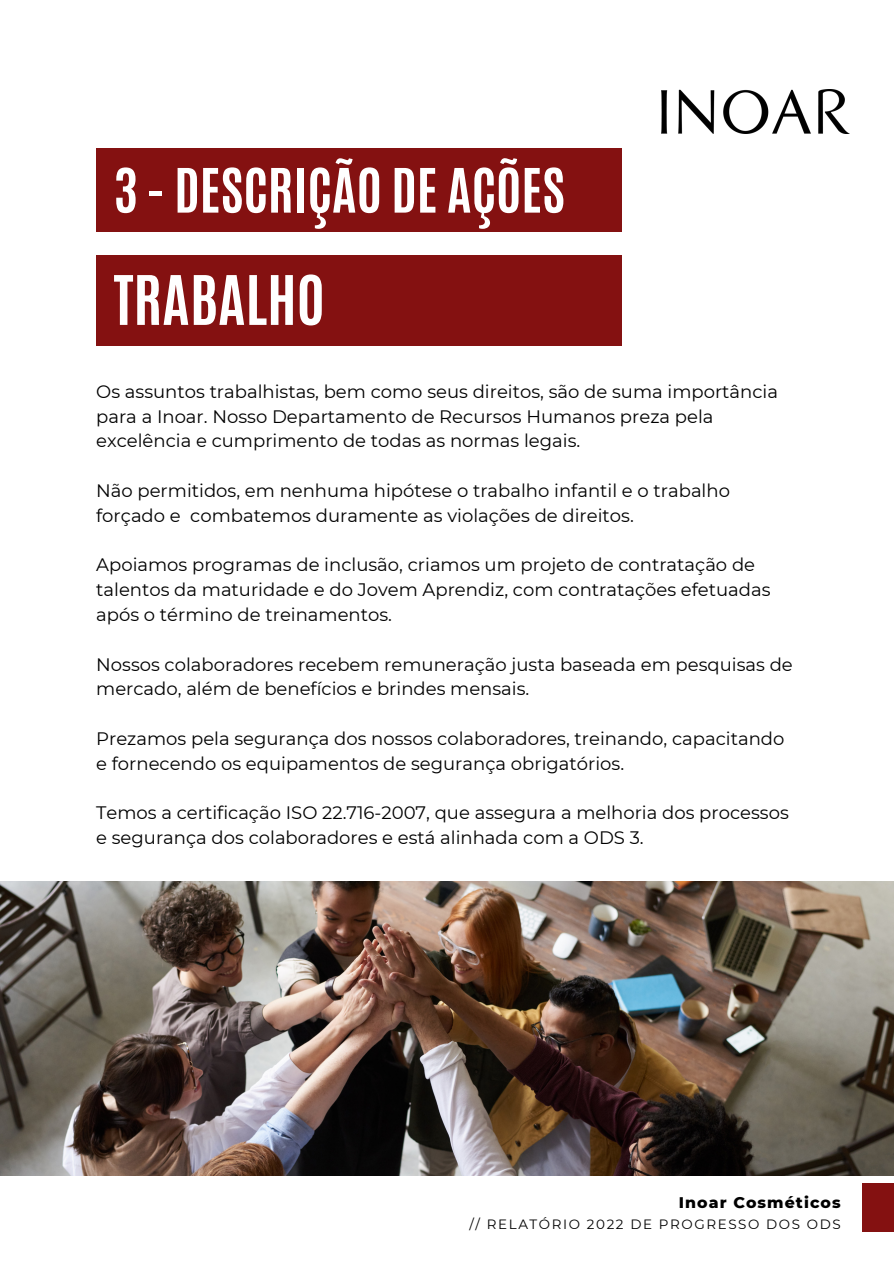
<style>
.page{position:relative;width:894px;height:1264px;background:#fff}
.page>*{position:absolute;margin:0;border:0;box-sizing:border-box;transform-origin:0 0}
.t1{font:700 57.9px "Antonio";color:#fff}
.t2{font:700 51.9px "Antonio";color:#fff}
.t3{font:18px/24.8px "Montserrat";color:#000}
.t4{font:800 15.75px "Montserrat";letter-spacing:.07em;color:#000}
.t5{font:13.5px "Montserrat";letter-spacing:.12em;color:#000}
</style>
<div class="page">
<div style="left:862px;top:1183px;width:31px;height:48px;background:#841111"></div>
<img style="left:661px;top:89px;width:188px;height:44px">
<div style="left:96px;top:149px;width:525px;height:83px;background:#841111"></div>
<div style="left:96px;top:255px;width:525px;height:90px;background:#841111"></div>
<img style="left:0;top:881px;width:893px;height:294px">
<h2 class="t2" style="left:114px;top:153px;width:453px">3 - DESCRIÇÃO DE AÇÕES</h2>
<h1 class="t1" style="left:114px;top:259px;width:213px">TRABALHO</h1>
<p class="t3" style="left:96px;top:379px;width:683px">Os assuntos trabalhistas, bem como seus direitos, são de suma importância para a Inoar. Nosso Departamento de Recursos Humanos preza pela excelência e cumprimento de todas as normas legais.</p>
<p class="t3" style="left:96px;top:478px;width:635px">Não permitidos, em nenhuma hipótese o trabalho infantil e o trabalho forçado e combatemos duramente as violações de direitos.</p>
<p class="t3" style="left:96px;top:552px;width:675px">Apoiamos programas de inclusão, criamos um projeto de contratação de talentos da maturidade e do Jovem Aprendiz, com contratações efetuadas após o término de treinamentos.</p>
<p class="t3" style="left:96px;top:651px;width:698px">Nossos colaboradores recebem remuneração justa baseada em pesquisas de mercado, além de benefícios e brindes mensais.</p>
<p class="t3" style="left:96px;top:726px;width:689px">Prezamos pela segurança dos nossos colaboradores, treinando, capacitando e fornecendo os equipamentos de segurança obrigatórios.</p>
<p class="t3" style="left:96px;top:800px;width:694px">Temos a certificação ISO 22.716-2007, que assegura a melhoria dos processos e segurança dos colaboradores e está alinhada com a ODS 3.</p>
<p class="t4" style="left:678px;top:1192px;width:163px">Inoar Cosméticos</p>
<p class="t5" style="left:469px;top:1215px;width:372px">// RELATÓRIO 2022 DE PROGRESSO DOS ODS</p>
</div>
